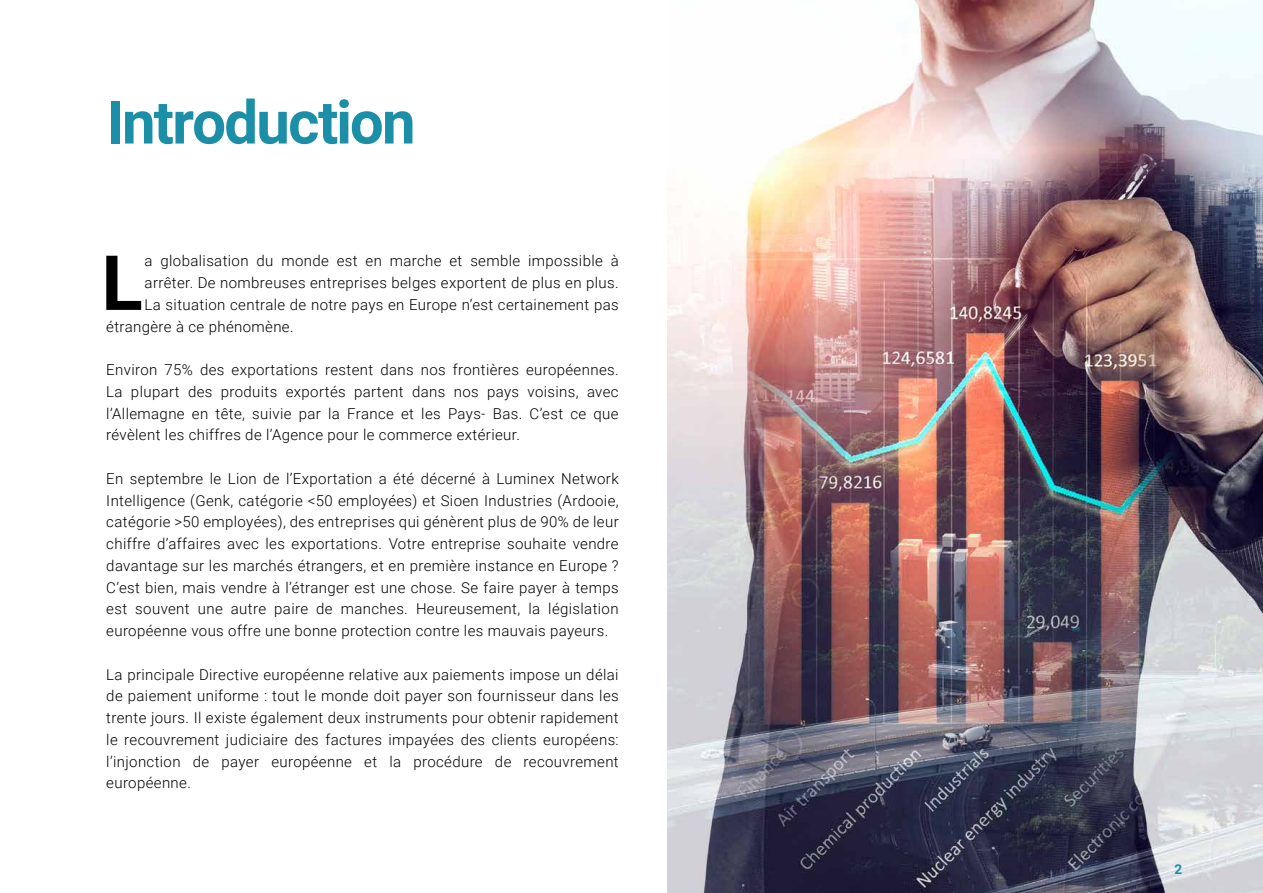
<style>
.page{position:relative;width:1263px;height:893px;background:#fff}
.page>*{position:absolute;margin:0;border:0;box-sizing:border-box;transform-origin:0 0}
.t1{font:700 76.2px "Roboto";color:#000}
.t2{font:700 60px "Roboto";letter-spacing:-.03em;color:#1b8fa8}
.t3{font:300 15px/21.8px "Roboto";letter-spacing:.025em;color:#000;text-align:justify}
.t4{font:700 13.5px "Roboto";color:#1b8fa8}
</style>
<div class="page">
<img style="left:668px;top:0;width:595px;height:893px">
<h2 class="t2" style="left:106px;top:80px;width:311px">Introduction</h2>
<h1 class="t1" style="left:101px;top:229px;width:43px">L</h1>
<p class="t3" style="left:145px;top:250px;width:476px">a globalisation du monde est en marche et semble impossible à</p>
<p class="t3" style="left:145px;top:271px;width:475px">arrêter. De nombreuses entreprises belges exportent de plus en plus.</p>
<p class="t3" style="left:145px;top:293px;width:475px">La situation centrale de notre pays en Europe n’est certainement pas</p>
<p class="t3" style="left:106px;top:315px;width:189px">étrangère à ce phénomène.</p>
<p class="t3" style="left:106px;top:358px;width:514px">Environ 75% des exportations restent dans nos frontières européennes.<br>La plupart des produits exportés partent dans nos pays voisins, avec l’Allemagne en tête, suivie par la France et les Pays- Bas. C’est ce que révèlent les chiffres de l’Agence pour le commerce extérieur.</p>
<p class="t3" style="left:106px;top:467px;width:514px">En septembre le Lion de l’Exportation a été décerné à Luminex Network Intelligence (Genk, catégorie &lt;50 employées) et Sioen Industries (Ardooie, catégorie &gt;50 employées), des entreprises qui génèrent plus de 90% de leur chiffre d’affaires avec les exportations. Votre entreprise souhaite vendre davantage sur les marchés étrangers, et en première instance en Europe ?<br>C’est bien, mais vendre à l’étranger est une chose. Se faire payer à temps est souvent une autre paire de manches. Heureusement, la législation européenne vous offre une bonne protection contre les mauvais payeurs.</p>
<p class="t3" style="left:106px;top:663px;width:514px">La principale Directive européenne relative aux paiements impose un délai de paiement uniforme : tout le monde doit payer son fournisseur dans les trente jours. Il existe également deux instruments pour obtenir rapidement le recouvrement judiciaire des factures impayées des clients européens: l’injonction de payer européenne et la procédure de recouvrement européenne.</p>
<p class="t4" style="left:1174px;top:859px;width:9px">2</p>
</div>
